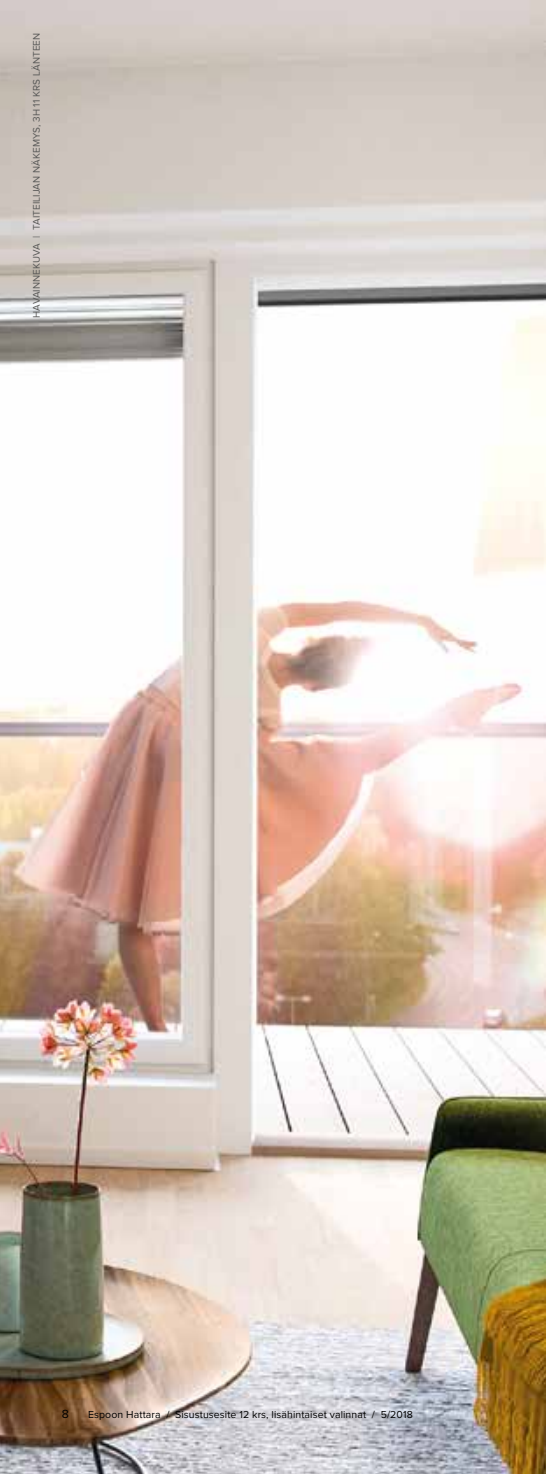
<style>
.page{position:relative;width:546px;height:1474px;background:#fff}
.page>*{position:absolute;margin:0;border:0;box-sizing:border-box;transform-origin:0 0}
.t1{font:12.25px "Proxima Nova";color:#000}
.t2{font:10.5px "Proxima Nova";letter-spacing:.01em;color:#000}
.t3{font:9.97px "Proxima Nova";letter-spacing:.01em;color:#575756}
</style>
<div class="page">
<img style="left:0;top:0;width:546px;height:1473px">
<p class="t3" style="left:32px;top:318px;width:286px;rotate:-90deg">HAVAINNEKUVA | TAITEILIJAN NÄKEMYS, 3H 11 KRS LÄNTEEN</p>
<p class="t1" style="left:62px;top:1407px;width:9px">8</p>
<p class="t2" style="left:88px;top:1409px;width:326px">Espoon Hattara / Sisustusesite 12 krs, lisähintaiset valinnat / 5/2018</p>
</div>
